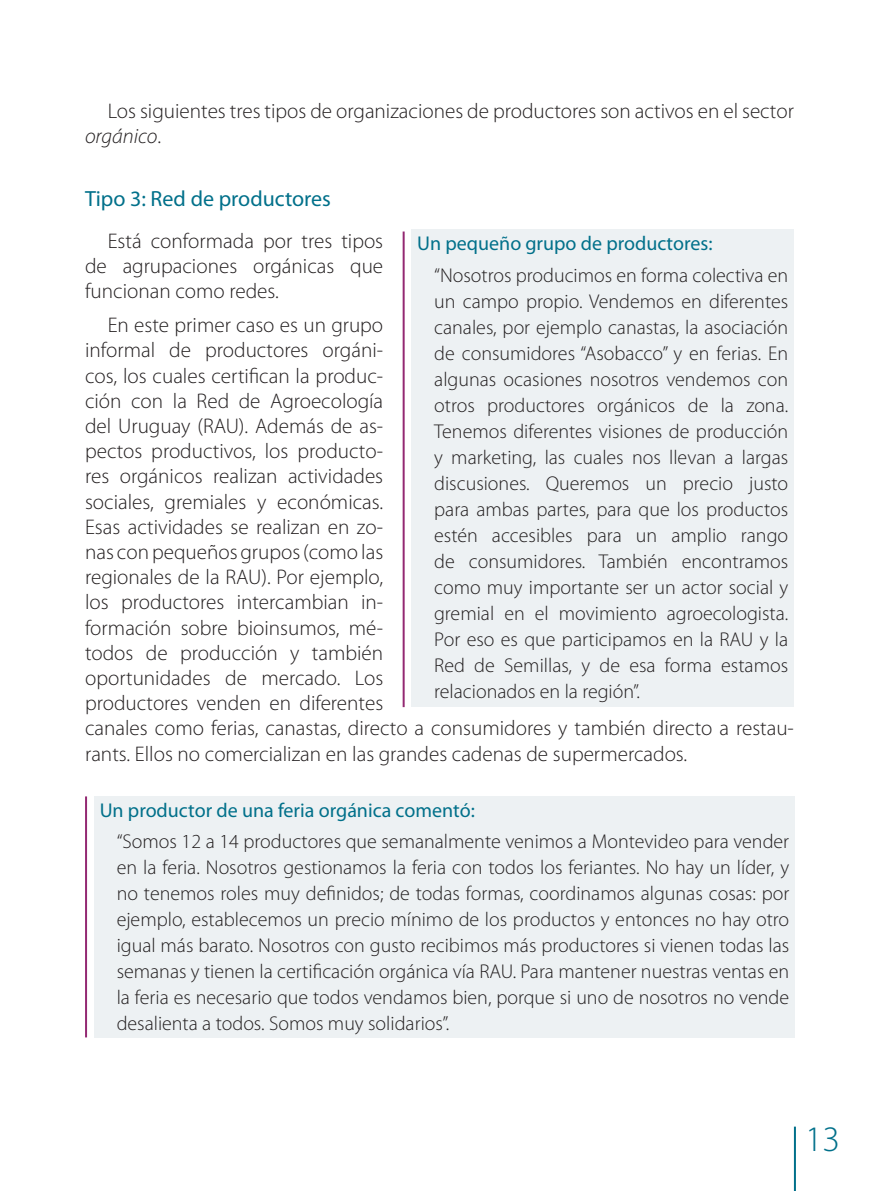
<style>
.page{position:relative;width:879px;height:1191px;background:#fff}
.page>*{position:absolute;margin:0;border:0;box-sizing:border-box;transform-origin:0 0}
.t1{font:300 36px "Myriad Pro";color:#01708a}
.t2{font:22px "Myriad Pro";color:#01708a}
.t3{font:300 21.2px/25.2px "Myriad Pro";color:#231f20}
.t4{font:300 20px/26px "Myriad Pro";color:#231f20;text-align:justify}
.t5{font:20px "Myriad Pro";color:#01708a}
.s1{font-style:italic}
</style>
<div class="page">
<hr style="left:794px;top:1126px;width:2px;height:65px;background:#01708a">
<div style="left:411px;top:230px;width:383px;height:477px;background:#edf1f3"></div>
<hr style="left:403px;top:231px;width:2px;height:476px;background:#932972">
<div style="left:94px;top:796px;width:701px;height:241px;background:#edf1f3"></div>
<hr style="left:85px;top:796px;width:2px;height:241px;background:#932972">
<p class="t3" style="left:85px;top:99px;width:710px;text-indent:23px">Los siguientes tres tipos de organizaciones de productores son activos en el sector <span class="s1">orgánico</span>.</p>
<p class="t2" style="left:85px;top:186px;width:247px">Tipo 3: Red de productores</p>
<p class="t3" style="left:85px;top:229px;width:300px;text-align:justify;text-indent:23px">Está conformada por tres tipos de agrupaciones orgánicas que funcionan como redes.</p>
<p class="t3" style="left:85px;top:313px;width:710px;text-indent:23px">En este primer caso es un grupo<br>informal de productores orgáni-<br>cos, los cuales certifican la produc-<br>ción con la Red de Agroecología<br>del Uruguay (RAU). Además de as-<br>pectos productivos, los producto-<br>res orgánicos realizan actividades<br>sociales, gremiales y económicas.<br>Esas actividades se realizan en zo-<br>nas con pequeños grupos (como las<br>regionales de la RAU). Por ejemplo,<br>los productores intercambian in-<br>formación sobre bioinsumos, mé-<br>todos de producción y también<br>oportunidades de mercado. Los<br>productores venden en diferentes<br>canales como ferias, canastas, directo a consumidores y también directo a restau&shy;rants. Ellos no comercializan en las grandes cadenas de supermercados.</p>
<p class="t5" style="left:417px;top:233px;width:297px">Un pequeño grupo de productores:</p>
<p class="t4" style="left:434px;top:263px;width:355px">“Nosotros producimos en forma colectiva en un campo propio. Vendemos en diferentes canales, por ejemplo canastas, la asociación de consumidores “Asobacco” y en ferias. En algunas ocasiones nosotros vendemos con otros productores orgánicos de la zona.<br>Tenemos diferentes visiones de producción y marketing, las cuales nos llevan a largas discusiones. Queremos un precio justo para ambas partes, para que los productos estén accesibles para un amplio rango de consumidores. También encontramos como muy importante ser un actor social y gremial en el movimiento agroecologista.<br>Por eso es que participamos en la RAU y la Red de Semillas, y de esa forma estamos relacionados en la región”.</p>
<p class="t5" style="left:100px;top:799px;width:377px">Un productor de una feria orgánica comentó:</p>
<p class="t4" style="left:117px;top:829px;width:674px">“Somos 12 a 14 productores que semanalmente venimos a Montevideo para vender en la feria. Nosotros gestionamos la feria con todos los feriantes. No hay un líder, y no tenemos roles muy definidos; de todas formas, coordinamos algunas cosas: por ejemplo, establecemos un precio mínimo de los productos y entonces no hay otro igual más barato. Nosotros con gusto recibimos más productores si vienen todas las semanas y tienen la certificación orgánica vía RAU. Para mantener nuestras ventas en la feria es necesario que todos vendamos bien, porque si uno de nosotros no vende desalienta a todos. Somos muy solidarios”.</p>
<h1 class="t1" style="left:805px;top:1119px;width:37px">13</h1>
</div>
